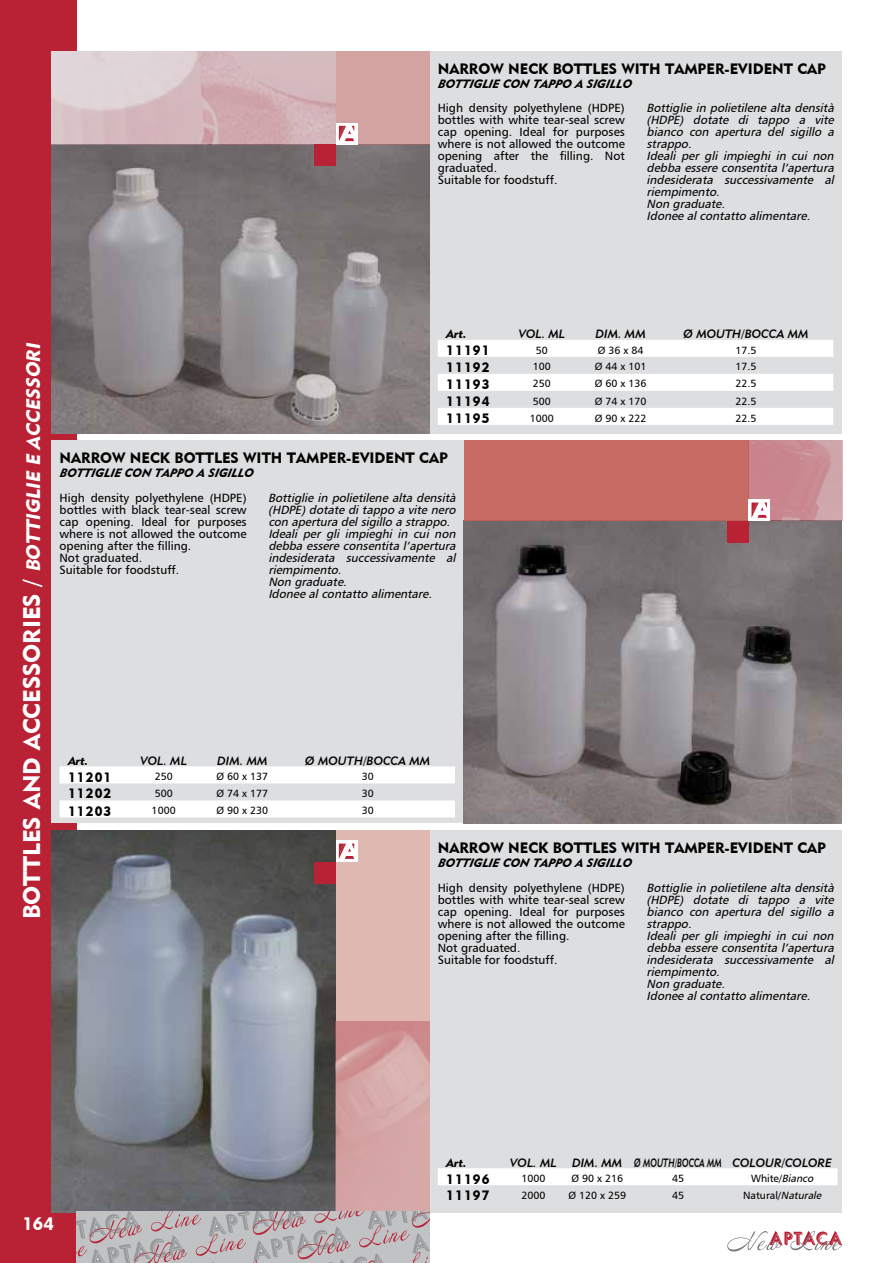
<style>
.page{position:relative;width:893px;height:1263px;background:#fff}
.page>*{position:absolute;margin:0;border:0;box-sizing:border-box;transform-origin:0 0}
.t1{font:24px "Geometric 415 BT Black A";color:#fff}
.t2{font:18px "Geometric 415 BT Black A";color:#fff}
.t3{font:15px "Geometric 415 BT Black A";color:#000}
.t4{font:13.5px "Geometric 415 BT Black A";letter-spacing:.08em;color:#000}
.t5{font:italic 12px/12px "Humanist 777 BT Roman B";color:#000}
.t6{font:12px/12px "Humanist 777 BT Roman B";color:#000}
.t7{font:12px "Geometric 415 BT Medium Italic A";color:#000}
.t8{font:italic 12px "Geometric 415 BT Black Italic A";color:#000}
.t9{font:12px "Geometric 415 BT Black Italic A";color:#000}
.t10{font:10.5px "Humanist 777 BT Roman B";color:#000}
.s1{font-style:italic;font-size:19.5px}
.s2{font-style:italic}
</style>
<div class="page">
<div style="left:0;top:0;width:76px;height:1263px;background:#b82234"></div>
<div style="left:51px;top:51px;width:791px;height:383px;background:#dddee0"></div>
<div style="left:51px;top:440px;width:791px;height:383px;background:#dddee0"></div>
<div style="left:51px;top:830px;width:791px;height:383px;background:#dddee0"></div>
<img style="left:51px;top:144px;width:378px;height:290px">
<img style="left:464px;top:521px;width:378px;height:302px">
<img style="left:51px;top:830px;width:25px;height:383px">
<svg style="left:727px;top:1231px;width:115px;height:20px"></svg>
<svg style="left:438px;top:340px;width:395px;height:85px"></svg>
<svg style="left:60px;top:766px;width:395px;height:51px"></svg>
<div style="left:438px;top:1168px;width:399px;height:17px;background:#fff"></div>
<div style="left:727px;top:521px;width:22px;height:21px;background:#b82234"></div>
<svg style="left:464px;top:440px;width:378px;height:81px"></svg>
<div style="left:315px;top:144px;width:21px;height:21px;background:#b82234"></div>
<svg style="left:51px;top:51px;width:378px;height:93px"></svg>
<svg style="left:76px;top:830px;width:353px;height:433px"></svg>
<p class="t3" style="left:438px;top:60px;width:390px">NARROW NECK BOTTLES WITH TAMPER-EVIDENT CAP</p>
<p class="t5" style="left:647px;top:102px;width:192px">Bottiglie in polietilene alta densità (HDPE) dotate di tappo a vite bianco con apertura del sigillo a strappo.<br>Ideali per gli impieghi in cui non debba essere consentita l’apertura indesiderata successivamente al riempimento.<br>Non graduate.<br>Idonee alcontatto alimentare.</p>
<p class="t8" style="left:438px;top:77px;width:198px">BOTTIGLIE CON TAPPO A SIGILLO</p>
<p class="t6" style="left:438px;top:102px;width:189px">High density polyethylene (HDPE) bottles with white tear-seal screw cap opening. Ideal for purposes where is not allowed the outcome opening after the filling. Not graduated.<br>Suitable for foodstuff.</p>
<h1 class="t1" style="left:17px;top:919px;width:581px;rotate:-90deg">BOTTLES AND ACCESSORIES / <span class="s1">BOTTIGLIE E ACCESSORI</span></h1>
<p class="t9" style="left:446px;top:327px;width:22px">Art.</p>
<p class="t7" style="left:519px;top:327px;width:48px">VOL. ML</p>
<p class="t7" style="left:595px;top:327px;width:52px">DIM. MM</p>
<p class="t7" style="left:684px;top:327px;width:127px">Ø MOUTH/BOCCA MM</p>
<p class="t4" style="left:446px;top:342px;width:45px">11191</p>
<p class="t10" style="left:536px;top:343px;width:14px">50</p>
<p class="t10" style="left:598px;top:343px;width:47px">Ø 36 x 84</p>
<p class="t10" style="left:735px;top:343px;width:23px">17.5</p>
<p class="t4" style="left:446px;top:359px;width:45px">11192</p>
<p class="t10" style="left:533px;top:360px;width:20px">100</p>
<p class="t10" style="left:595px;top:360px;width:53px">Ø 44 x 101</p>
<p class="t10" style="left:735px;top:360px;width:23px">17.5</p>
<p class="t4" style="left:446px;top:376px;width:45px">11193</p>
<p class="t10" style="left:533px;top:377px;width:20px">250</p>
<p class="t10" style="left:595px;top:377px;width:53px">Ø 60 x 136</p>
<p class="t10" style="left:735px;top:377px;width:23px">22.5</p>
<p class="t4" style="left:446px;top:393px;width:45px">11194</p>
<p class="t10" style="left:533px;top:395px;width:20px">500</p>
<p class="t10" style="left:595px;top:395px;width:53px">Ø 74 x 170</p>
<p class="t10" style="left:735px;top:395px;width:23px">22.5</p>
<p class="t4" style="left:446px;top:410px;width:45px">11195</p>
<p class="t10" style="left:530px;top:411px;width:26px">1000</p>
<p class="t10" style="left:595px;top:411px;width:53px">Ø 90 x 222</p>
<p class="t10" style="left:735px;top:411px;width:23px">22.5</p>
<p class="t3" style="left:60px;top:449px;width:390px">NARROW NECK BOTTLES WITH TAMPER-EVIDENT CAP</p>
<p class="t5" style="left:268px;top:491px;width:192px">Bottiglie in polietilene alta densità (HDPE)dotate ditappo a vite nero con apertura delsigillo a strappo.<br>Ideali per gli impieghi in cui non debba essere consentita l’apertura indesiderata successivamente al riempimento.<br>Non graduate.<br>Idonee alcontatto alimentare.</p>
<p class="t8" style="left:60px;top:466px;width:198px">BOTTIGLIE CON TAPPO A SIGILLO</p>
<p class="t6" style="left:60px;top:491px;width:189px">High density polyethylene (HDPE) bottles with black tear-seal screw cap opening. Ideal for purposes where is not allowed the outcome opening after the filling.<br>Not graduated.<br>Suitable for foodstuff.</p>
<p class="t9" style="left:68px;top:753px;width:22px">Art.</p>
<p class="t7" style="left:140px;top:753px;width:48px">VOL. ML</p>
<p class="t7" style="left:217px;top:753px;width:52px">DIM. MM</p>
<p class="t7" style="left:305px;top:753px;width:127px">Ø MOUTH/BOCCA MM</p>
<p class="t4" style="left:68px;top:769px;width:45px">11201</p>
<p class="t10" style="left:155px;top:770px;width:20px">250</p>
<p class="t10" style="left:216px;top:770px;width:53px">Ø 60 x 137</p>
<p class="t10" style="left:362px;top:770px;width:14px">30</p>
<p class="t4" style="left:68px;top:785px;width:45px">11202</p>
<p class="t10" style="left:155px;top:787px;width:20px">500</p>
<p class="t10" style="left:216px;top:787px;width:53px">Ø 74 x 177</p>
<p class="t10" style="left:362px;top:787px;width:14px">30</p>
<p class="t4" style="left:68px;top:802px;width:45px">11203</p>
<p class="t10" style="left:152px;top:804px;width:26px">1000</p>
<p class="t10" style="left:216px;top:804px;width:53px">Ø 90 x 230</p>
<p class="t10" style="left:362px;top:804px;width:14px">30</p>
<p class="t3" style="left:438px;top:838px;width:390px">NARROW NECK BOTTLES WITH TAMPER-EVIDENT CAP</p>
<p class="t5" style="left:647px;top:881px;width:192px">Bottiglie in polietilene alta densità (HDPE) dotate di tappo a vite bianco con apertura del sigillo a strappo.<br>Ideali per gli impieghi in cui non debba essere consentita l’apertura indesiderata successivamente al riempimento.<br>Non graduate.<br>Idonee alcontatto alimentare.</p>
<p class="t8" style="left:438px;top:856px;width:198px">BOTTIGLIE CON TAPPO A SIGILLO</p>
<p class="t6" style="left:438px;top:881px;width:189px">High density polyethylene (HDPE) bottles with white tear-seal screw cap opening. Ideal for purposes where is not allowed the outcome opening after the filling.<br>Not graduated.<br>Suitable for foodstuff.</p>
<p class="t9" style="left:446px;top:1155px;width:22px">Art.</p>
<p class="t7" style="left:510px;top:1155px;width:48px">VOL. ML</p>
<p class="t7" style="left:572px;top:1155px;width:261px">DIM. MM Ø MOUTH/BOCCA MM COLOUR/COLORE</p>
<p class="t4" style="left:446px;top:1170px;width:45px">11196</p>
<p class="t10" style="left:521px;top:1172px;width:26px">1000</p>
<p class="t10" style="left:571px;top:1172px;width:53px">Ø 90 x 216</p>
<p class="t10" style="left:672px;top:1172px;width:14px">45</p>
<p class="t10" style="left:751px;top:1172px;width:66px">White/<span class="s2">Bianco</span></p>
<p class="t4" style="left:446px;top:1187px;width:45px">11197</p>
<p class="t10" style="left:521px;top:1189px;width:26px">2000</p>
<p class="t10" style="left:568px;top:1189px;width:59px">Ø 120 x 259</p>
<p class="t10" style="left:672px;top:1189px;width:14px">45</p>
<p class="t10" style="left:743px;top:1189px;width:82px">Natural/<span class="s2">Naturale</span></p>
<h2 class="t2" style="left:23px;top:1213px;width:33px">164</h2>
</div>
